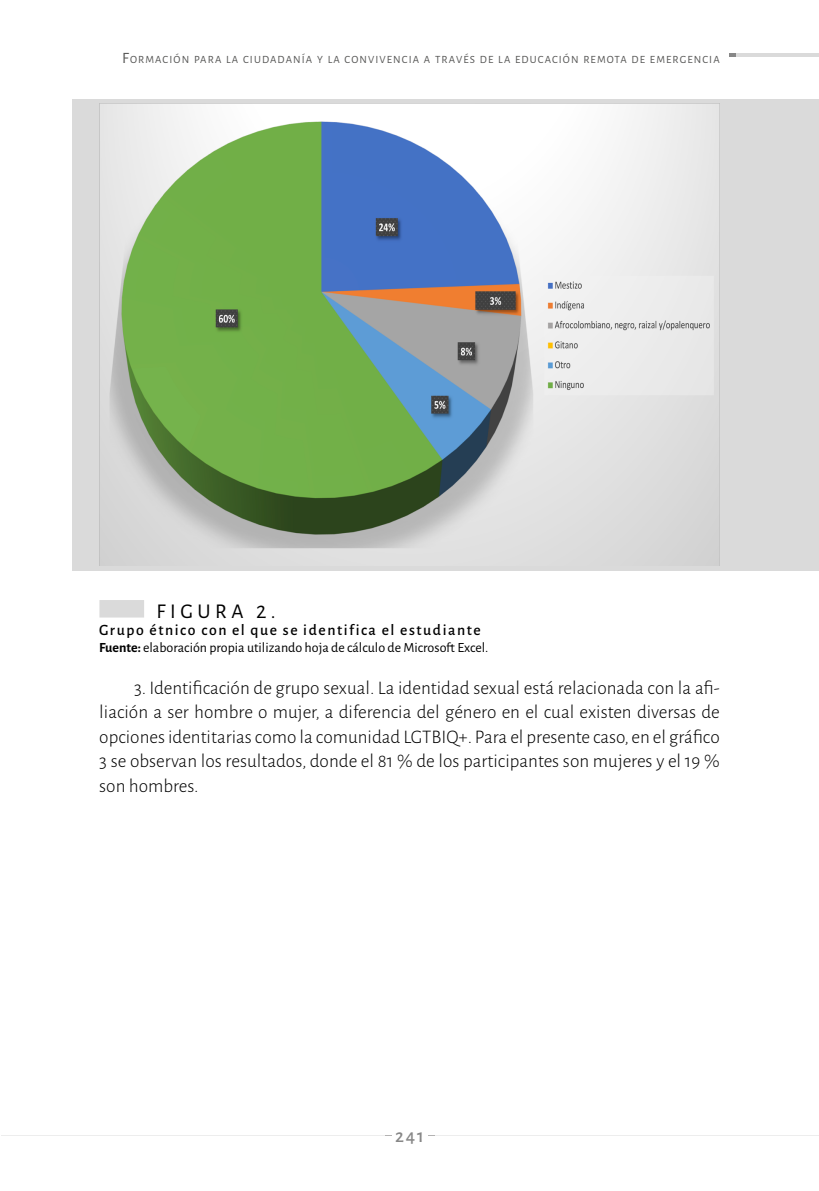
<style>
.page{position:relative;width:819px;height:1191px;background:#fff}
.page>*{position:absolute;margin:0;border:0;box-sizing:border-box;transform-origin:0 0}
.t1{font:21px "Alegreya Sans";letter-spacing:.215em;color:#000}
.t2{font:300 19.25px/24.5px "Alegreya Sans";color:#000;text-align:justify}
.t3{font:500 19.25px "Alegreya Sans";color:#878787}
.t4{font:500 15.75px "Alegreya Sans";letter-spacing:.1em;color:#000}
.t5{font:14px "Alegreya Sans";color:#000}
.t6{font:11.03px "Alegreya Sans";letter-spacing:.1em;color:#575756}
.s1{font-size:15.75px}
.s2{font-weight:700}
</style>
<div class="page">
<div style="left:73px;top:99px;width:746px;height:471px;background:#dadada"></div>
<img style="left:100px;top:104px;width:619px;height:444px">
<div style="left:99px;top:600px;width:45px;height:17px;background:#dadada"></div>
<hr style="left:729px;top:54px;width:90px;height:3px;background:#dadada">
<svg style="left:729px;top:54px;width:6px;height:3px"></svg>
<hr style="left:428px;top:1135px;width:391px;height:1px;background:#ededed">
<hr style="left:1px;top:1135px;width:390px;height:1px;background:#ededed">
<p class="t6" style="left:122px;top:52px;width:599px"><span class="s1">F</span>ORMACIÓN PARA LA CIUDADANÍA Y LA CONVIVENCIA A TRAVÉS DE LA EDUCACIÓN REMOTA DE EMERGENCIA</p>
<p class="t1" style="left:157px;top:596px;width:120px">FIGURA 2.</p>
<p class="t4" style="left:99px;top:619px;width:383px">Grupo étnico con el que se identifica el estudiante</p>
<p class="t5" style="left:99px;top:638px;width:390px"><span class="s2">Fuente:</span> elaboración propia utilizando hoja de cálculo de Microsoft Excel.</p>
<p class="t2" style="left:99px;top:675px;width:622px;text-indent:35px">3. Identificación de grupo sexual. La identidad sexual está relacionada con la afi&shy;liación a ser hombre o mujer, a diferencia del género en el cual existen diversas de opciones identitarias como la comunidad LGTBIQ+. Para el presente caso, en el gráfico 3 se observan los resultados, donde el 81 % de los participantes son mujeres y el 19 % son hombres.</p>
<p class="t3" style="left:395px;top:1122px;width:30px">241</p>
</div>
